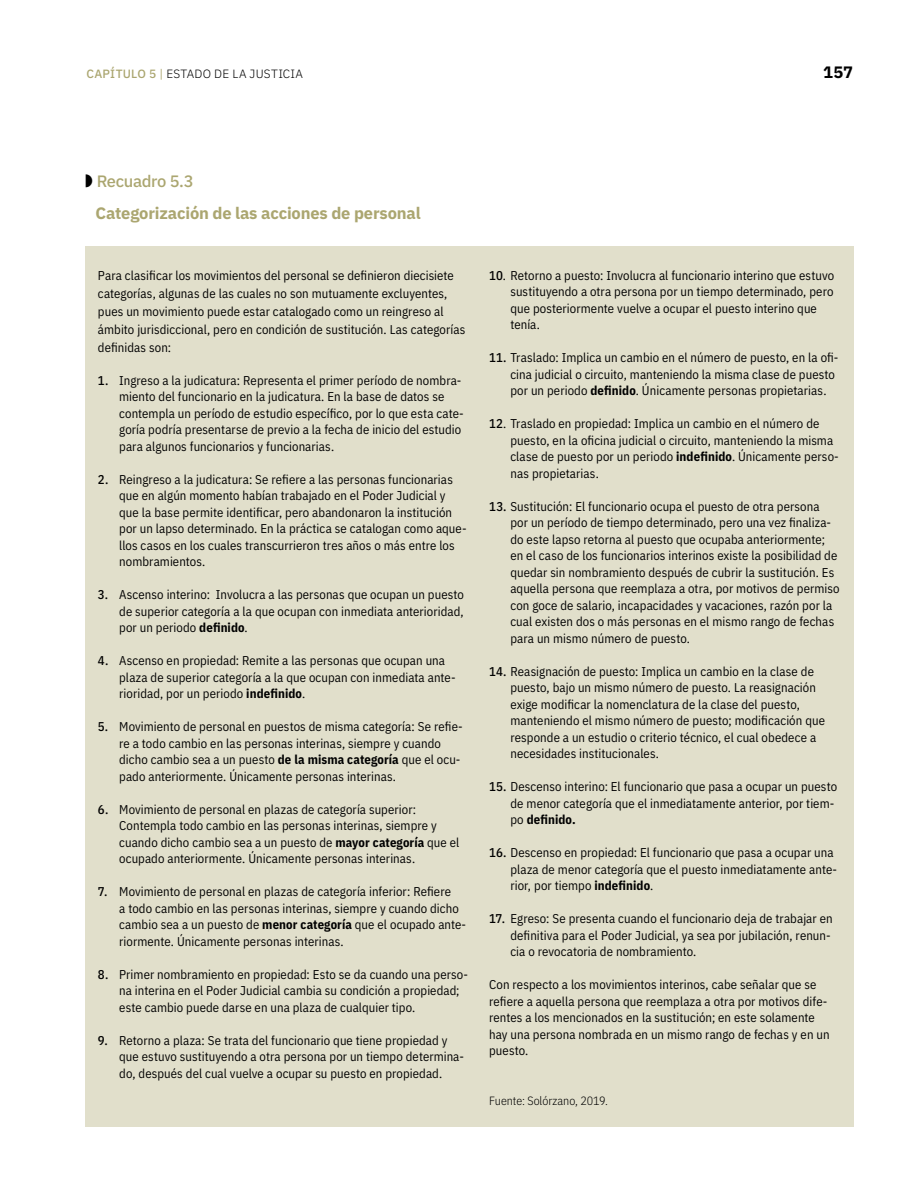
<style>
.page{position:relative;width:918px;height:1188px;background:#fff}
.page>*{position:absolute;margin:0;border:0;box-sizing:border-box;transform-origin:0 0}
.t1{font:700 16.5px/32.1px "IBM Plex Sans";letter-spacing:-.01em;color:#aba670}
.t2{font:700 16.5px "IBM Plex Sans";color:#000}
.t3{font:12.75px/16.5px "IBM Plex Sans Cond";letter-spacing:.005em;color:#000}
.t4{font:300 12px "IBM Plex Sans";letter-spacing:.015em;color:#000}
.t5{font:300 12px "IBM Plex Sans Cond";color:#000}
.s1{font-weight:500;color:#aba670}
.s2{font-weight:400;color:#aba670}
.s3{color:#000}
.s4{font-weight:500}
.s5{font-weight:700}
</style>
<div class="page">
<div style="left:85px;top:246px;width:768px;height:880px;background:#e1dfcb"></div>
<p class="t4" style="left:87px;top:65px;width:218px"><span class="s1">CAPÍTULO 5</span> <span class="s2">|</span> ESTADO DE LA JUSTICIA</p>
<p class="t2" style="left:823px;top:59px;width:31px">157</p>
<p class="t1" style="left:96px;top:164px;width:327px;text-indent:-10px"><span class="s3">◗</span> <span class="s4">Recuadro 5.3<br></span>Categorización de las acciones de personal</p>
<p class="t3" style="left:98px;top:265px;width:369px;line-height:18px">Para clasificar los movimientos del personal se definieron diecisiete categorías, algunas de las cuales no son mutuamente excluyentes, pues un movimiento puede estar catalogado como un reingreso al ámbito jurisdiccional, pero en condición de sustitución. Las categorías definidas son:</p>
<p class="t3" style="left:119px;top:371px;width:346px;text-indent:-21px"><span class="s4">1.</span> Ingreso a la judicatura: Representa el primer período de nombra&shy;miento del funcionario en la judicatura. En la base de datos se contempla un período de estudio específico, por lo que esta cate&shy;goría podría presentarse de previo a la fecha de inicio del estudio para algunos funcionarios y funcionarias.</p>
<p class="t3" style="left:119px;top:470px;width:349px;text-indent:-21px"><span class="s4">2.</span> Reingreso a la judicatura: Se refiere a las personas funcionarias que en algún momento habían trabajado en el Poder Judicial y que la base permite identificar, pero abandonaron la institución por un lapso determinado. En la práctica se catalogan como aque&shy;llos casos en los cuales transcurrieron tres años o más entre los nombramientos.</p>
<p class="t3" style="left:119px;top:585px;width:346px;text-align:justify;text-indent:-21px"><span class="s4">3.</span> Ascenso interino: Involucra a las personas que ocupan un puesto de superior categoría a la que ocupan con inmediata anterioridad, por un periodo <span class="s5">definido</span>.</p>
<p class="t3" style="left:119px;top:651px;width:338px;text-indent:-21px"><span class="s4">4.</span> Ascenso en propiedad: Remite a las personas que ocupan una plaza de superior categoría a la que ocupan con inmediata ante&shy;rioridad, por un periodo <span class="s5">indefinido</span>.</p>
<p class="t3" style="left:119px;top:717px;width:345px;text-indent:-21px"><span class="s4">5.</span> Movimiento de personal en puestos de misma categoría: Se refie&shy;re a todo cambio en las personas interinas, siempre y cuando dicho cambio sea a un puesto <span class="s5">de la misma categoría</span> que el ocu&shy;pado anteriormente. Únicamente personas interinas.</p>
<p class="t3" style="left:119px;top:800px;width:342px;text-indent:-21px"><span class="s4">6.</span> Movimiento de personal en plazas de categoría superior:<br>Contempla todo cambio en las personas interinas, siempre y cuando dicho cambio sea a un puesto de <span class="s5">mayor categoría</span> que el ocupado anteriormente. Únicamente personas interinas.</p>
<p class="t3" style="left:119px;top:882px;width:348px;text-indent:-21px"><span class="s4">7.</span> Movimiento de personal en plazas de categoría inferior: Refiere<br>a todo cambio en las personas interinas, siempre y cuando dicho cambio sea a un puesto de <span class="s5">menor categoría</span> que el ocupado ante&shy;riormente. Únicamente personas interinas.</p>
<p class="t3" style="left:119px;top:965px;width:350px;text-indent:-21px"><span class="s4">8.</span> Primer nombramiento en propiedad: Esto se da cuando una perso&shy;na interina en el Poder Judicial cambia su condición a propiedad; este cambio puede darse en una plaza de cualquier tipo.</p>
<p class="t3" style="left:119px;top:1031px;width:346px;text-indent:-21px"><span class="s4">9.</span> Retorno a plaza: Se trata del funcionario que tiene propiedad y que estuvo sustituyendo a otra persona por un tiempo determina&shy;do, después del cual vuelve a ocupar su puesto en propiedad.</p>
<p class="t3" style="left:510px;top:266px;width:325px;text-indent:-21px"><span class="s4">10</span>. Retorno a puesto: Involucra al funcionario interino que estuvo sustituyendo a otra persona por un tiempo determinado, pero que posteriormente vuelve a ocupar el puesto interino que tenía.</p>
<p class="t3" style="left:510px;top:348px;width:330px;text-indent:-21px"><span class="s4">11.</span> Traslado: Implica un cambio en el número de puesto, en la ofi&shy;cina judicial o circuito, manteniendo la misma clase de puesto por un periodo <span class="s5">definido</span>. Únicamente personas propietarias.</p>
<p class="t3" style="left:510px;top:414px;width:330px;text-indent:-21px"><span class="s4">12</span>. Traslado en propiedad: Implica un cambio en el número de puesto, en la oficina judicial o circuito, manteniendo la misma clase de puesto por un periodo <span class="s5">indefinido</span>. Únicamente perso&shy;nas propietarias.</p>
<p class="t3" style="left:510px;top:497px;width:331px;text-indent:-21px"><span class="s4">13.</span> Sustitución: El funcionario ocupa el puesto de otra persona por un período de tiempo determinado, pero una vez finaliza&shy;do este lapso retorna al puesto que ocupaba anteriormente; en el caso de los funcionarios interinos existe la posibilidad de quedar sin nombramiento después de cubrir la sustitución. Es aquella persona que reemplaza a otra, por motivos de permiso con goce de salario, incapacidades y vacaciones, razón por la cual existen dos o más personas en el mismo rango de fechas para un mismo número de puesto.</p>
<p class="t3" style="left:510px;top:662px;width:316px;text-indent:-21px"><span class="s4">14.</span> Reasignación de puesto: Implica un cambio en la clase de puesto, bajo un mismo número de puesto. La reasignación exige modificar la nomenclatura de la clase del puesto, manteniendo el mismo número de puesto; modificación que responde a un estudio o criterio técnico, el cual obedece a necesidades institucionales.</p>
<p class="t3" style="left:510px;top:777px;width:328px;text-indent:-21px"><span class="s4">15.</span> Descenso interino: El funcionario que pasa a ocupar un puesto de menor categoría que el inmediatamente anterior, por tiem&shy;po <span class="s5">definido.</span></p>
<p class="t3" style="left:510px;top:843px;width:328px;text-indent:-21px"><span class="s4">16.</span> Descenso en propiedad: El funcionario que pasa a ocupar una plaza de menor categoría que el puesto inmediatamente ante&shy;rior, por tiempo <span class="s5">indefinido</span>.</p>
<p class="t3" style="left:510px;top:909px;width:324px;text-indent:-21px"><span class="s4">17.</span> Egreso: Se presenta cuando el funcionario deja de trabajar en definitiva para el Poder Judicial, ya sea por jubilación, renun&shy;cia o revocatoria de nombramiento.</p>
<p class="t3" style="left:489px;top:975px;width:342px">Con respecto a los movimientos interinos, cabe señalar que se refiere a aquella persona que reemplaza a otra por motivos dife&shy;rentes a los mencionados en la sustitución; en este solamente hay una persona nombrada en un mismo rango de fechas y en un puesto.</p>
<p class="t5" style="left:489px;top:1092px;width:120px">Fuente: Solórzano, 2019.</p>
</div>
